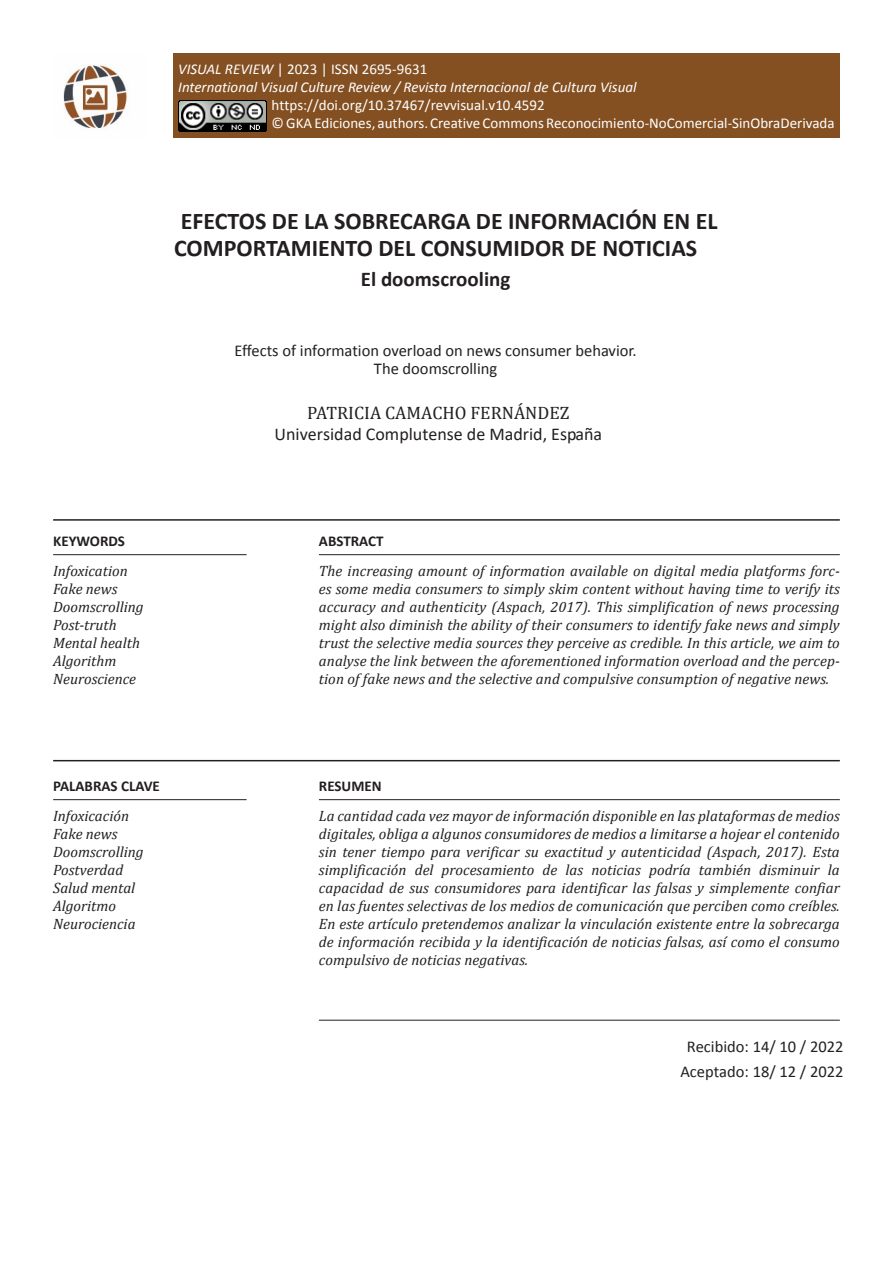
<style>
.page{position:relative;width:893px;height:1263px;background:#fff}
.page>*{position:absolute;margin:0;border:0;box-sizing:border-box;transform-origin:0 0}
.Autor{font:700 24px/27px "Calibri";color:#231f20}
.Autor-2{font:700 21px "Calibri";color:#231f20}
.Autor-3{font:18px/20.5px "Calibri";color:#231f20;text-align:center}
.Autor-4{font:16.5px/18px "Calibri";color:#231f20;text-align:center}
.DATE-HOME{font:16.5px/24.6px "Calibri";color:#231f20;text-align:center}
.CONTENT-HOME{font:italic 15px/18px "Cambria";color:#231f20;text-align:justify}
.t1{font:15px/18px "Calibri";color:#fff}
.t2{font:italic 15px "Calibri";color:#fff}
.WORDS-HOME{font:700 15px "Calibri";color:#231f20}
.s1{font-style:italic}
.s2{font-family:"Cambria"}
</style>
<div class="page">
<hr style="left:53px;top:519px;width:787px;height:2px;background:#231f20">
<hr style="left:53px;top:760px;width:787px;height:1px;background:#231f20">
<hr style="left:53px;top:554px;width:194px;height:1px;background:#231f20">
<hr style="left:53px;top:799px;width:194px;height:1px;background:#231f20">
<hr style="left:319px;top:554px;width:521px;height:1px;background:#231f20">
<hr style="left:319px;top:799px;width:521px;height:1px;background:#231f20">
<hr style="left:319px;top:1020px;width:521px;height:1px;background:#231f20">
<img style="left:63px;top:64px;width:64px;height:66px">
<div style="left:173px;top:53px;width:667px;height:85px;background:#845022"></div>
<img style="left:179px;top:100px;width:87px;height:31px">
<p class="t1" style="left:178px;top:60px;width:251px"><span class="s1">VISUAL REVIEW</span> | 2023 | ISSN 2695-9631</p>
<p class="t2" style="left:178px;top:78px;width:460px">International Visual Culture Review / Revista Internacional de Cultura Visual</p>
<p class="t1" style="left:272px;top:96px;width:564px">https://doi.org/10.37467/revvisual.v10.4592<br>© GKA Ediciones, authors. Creative Commons Reconocimiento-NoComercial-SinObraDerivada</p>
<p class="Autor" style="left:174px;top:206px;width:545px">EFECTOS DE LA SOBRECARGA DE INFORMACIÓN EN EL<br>COMPORTAMIENTO DEL CONSUMIDOR DE NOTICIAS</p>
<p class="Autor-2" style="left:361px;top:265px;width:151px">El doomscrooling</p>
<p class="Autor-4" style="left:234px;top:341px;width:404px">Effects of information overload on news consumer behavior.<br>The doomscrolling</p>
<p class="Autor-3" style="left:275px;top:402px;width:329px"><span class="s2">PATRICIA CAMACHO FERNÁNDEZ<br></span>Universidad Complutense de Madrid, España</p>
<p class="WORDS-HOME" style="left:53px;top:530px;width:73px">KEYWORDS</p>
<p class="CONTENT-HOME" style="left:53px;top:561px;width:76px">Infoxication</p>
<p class="CONTENT-HOME" style="left:53px;top:579px;width:66px">Fake news</p>
<p class="CONTENT-HOME" style="left:53px;top:597px;width:92px">Doomscrolling</p>
<p class="CONTENT-HOME" style="left:53px;top:615px;width:65px">Post-truth</p>
<p class="CONTENT-HOME" style="left:53px;top:633px;width:88px">Mental health</p>
<p class="CONTENT-HOME" style="left:53px;top:651px;width:65px">Algorithm</p>
<p class="CONTENT-HOME" style="left:53px;top:669px;width:84px">Neuroscience</p>
<p class="WORDS-HOME" style="left:319px;top:530px;width:66px">ABSTRACT</p>
<p class="CONTENT-HOME" style="left:319px;top:561px;width:522px">The increasing amount of information available on digital media platforms forc&shy;es some media consumers to simply skim content without having time to verify its accuracy and authenticity (Aspach, 2017). This simplification of news processing might also diminish the ability of their consumers to identify fake news and simply trust the selective media sources they perceive as credible. In this article, we aim to analyse the link between the aforementioned information overload and the percep&shy;tion of fake news and the selective and compulsive consumption of negative news.</p>
<p class="WORDS-HOME" style="left:53px;top:775px;width:108px">PALABRAS CLAVE</p>
<p class="CONTENT-HOME" style="left:53px;top:806px;width:77px">Infoxicación</p>
<p class="CONTENT-HOME" style="left:53px;top:824px;width:66px">Fake news</p>
<p class="CONTENT-HOME" style="left:53px;top:842px;width:92px">Doomscrolling</p>
<p class="CONTENT-HOME" style="left:53px;top:860px;width:72px">Postverdad</p>
<p class="CONTENT-HOME" style="left:53px;top:878px;width:84px">Salud mental</p>
<p class="CONTENT-HOME" style="left:53px;top:896px;width:64px">Algoritmo</p>
<p class="CONTENT-HOME" style="left:53px;top:914px;width:84px">Neurociencia</p>
<p class="WORDS-HOME" style="left:319px;top:775px;width:64px">RESUMEN</p>
<p class="CONTENT-HOME" style="left:319px;top:806px;width:522px">La cantidad cada vez mayor de información disponible en las plataformas de medios digitales, obliga a algunos consumidores de medios a limitarse a hojear el contenido sin tener tiempo para verificar su exactitud y autenticidad (Aspach, 2017). Esta simplificación del procesamiento de las noticias podría también disminuir la capacidad de sus consumidores para identificar las falsas y simplemente confiar en las fuentes selectivas de los medios de comunicación que perciben como creíbles.<br>En este artículo pretendemos analizar la vinculación existente entre la sobrecarga de información recibida y la identificación de noticias falsas, así como el consumo compulsivo de noticias negativas.</p>
<p class="DATE-HOME" style="left:680px;top:1034px;width:165px">Recibido: 14/ 10 / 2022<br>Aceptado: 18/ 12 / 2022</p>
</div>
